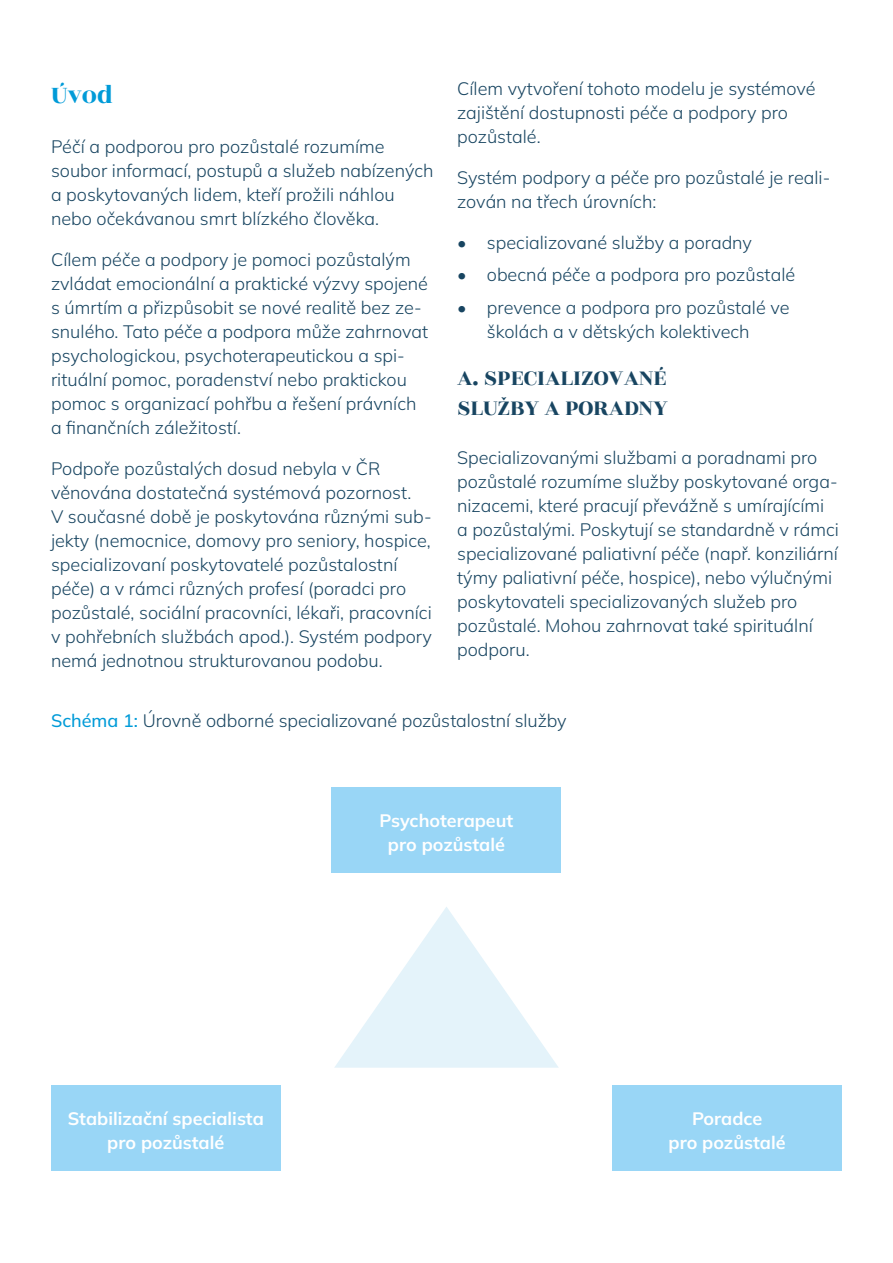
<style>
.page{position:relative;width:893px;height:1263px;background:#fff}
.page>*{position:absolute;margin:0;border:0;box-sizing:border-box;transform-origin:0 0}
.t1{font:27px "Rozha One";color:#009bd8}
.t2{font:24px/30px "Rozha One";color:#184561}
.t3{font:300 18px/24px "Mulish";color:#184561}
.t4{font:700 18px/24px "Mulish";color:#fff;text-align:center}
.s1{font-weight:500;color:#009bd8}
</style>
<div class="page">
<div style="left:332px;top:787px;width:229px;height:85px;background:#99d6f6"></div>
<svg style="left:334px;top:907px;width:225px;height:161px"></svg>
<div style="left:51px;top:1085px;width:230px;height:85px;background:#99d6f6"></div>
<div style="left:612px;top:1085px;width:230px;height:85px;background:#99d6f6"></div>
<h1 class="t1" style="left:51px;top:77px;width:63px">Úvod</h1>
<p class="t3" style="left:51px;top:134px;width:384px">Péčí a podporou pro pozůstalé rozumíme soubor informací, postupů a služeb nabízených a poskytovaných lidem, kteří prožili náhlou nebo očekávanou smrt blízkého člověka.</p>
<p class="t3" style="left:51px;top:247px;width:379px">Cílem péče a podpory je pomoci pozůstalým zvládat emocionální a praktické výzvy spojené s úmrtím a přizpůsobit se nové realitě bez ze&shy;snulého. Tato péče a podpora může zahrnovat psychologickou, psychoterapeutickou a spi&shy;rituální pomoc, poradenství nebo praktickou pomoc s organizací pohřbu a řešení právních a finančních záležitostí.</p>
<p class="t3" style="left:51px;top:456px;width:383px">Podpoře pozůstalých dosud nebyla v ČR věnována dostatečná systémová pozornost.<br>V současné době je poskytována různými sub&shy;jekty (nemocnice, domovy pro seniory, hospice, specializovaní poskytovatelé pozůstalostní péče) a v rámci různých profesí (poradci pro pozůstalé, sociální pracovníci, lékaři, pracovníci v pohřebních službách apod.). Systém podpory nemá jednotnou strukturovanou podobu.</p>
<p class="t3" style="left:457px;top:76px;width:360px">Cílem vytvoření tohoto modelu je systémové zajištění dostupnosti péče a podpory pro pozůstalé.</p>
<p class="t3" style="left:457px;top:165px;width:375px">Systém podpory a péče pro pozůstalé je reali&shy;zován na třech úrovních:</p>
<p class="t3" style="left:457px;top:230px;width:296px">• specializované služby a poradny</p>
<p class="t3" style="left:457px;top:262px;width:340px">• obecná péče a podpora pro pozůstalé</p>
<p class="t3" style="left:457px;top:295px;width:334px;text-align:center">• prevence a podpora pro pozůstalé ve školách a v dětských kolektivech</p>
<h2 class="t2" style="left:457px;top:363px;width:212px">A. SPECIALIZOVANÉ<br>SLUŽBY A PORADNY</h2>
<p class="t3" style="left:457px;top:445px;width:383px">Specializovanými službami a poradnami pro pozůstalé rozumíme služby poskytované orga&shy;nizacemi, které pracují převážně s umírajícími a pozůstalými. Poskytují se standardně v rámci specializované paliativní péče (např. konziliární týmy paliativní péče, hospice), nebo výlučnými poskytovateli specializovaných služeb pro pozůstalé. Mohou zahrnovat také spirituální podporu.</p>
<p class="t3" style="left:51px;top:708px;width:517px"><span class="s1">Schéma 1:</span> Úrovně odborné specializované pozůstalostní služby</p>
<p class="t4" style="left:380px;top:808px;width:135px">Psychoterapeut pro pozůstalé</p>
<p class="t4" style="left:68px;top:1106px;width:198px">Stabilizační specialista pro pozůstalé</p>
<p class="t4" style="left:669px;top:1106px;width:119px">Poradce<br>pro pozůstalé</p>
</div>
